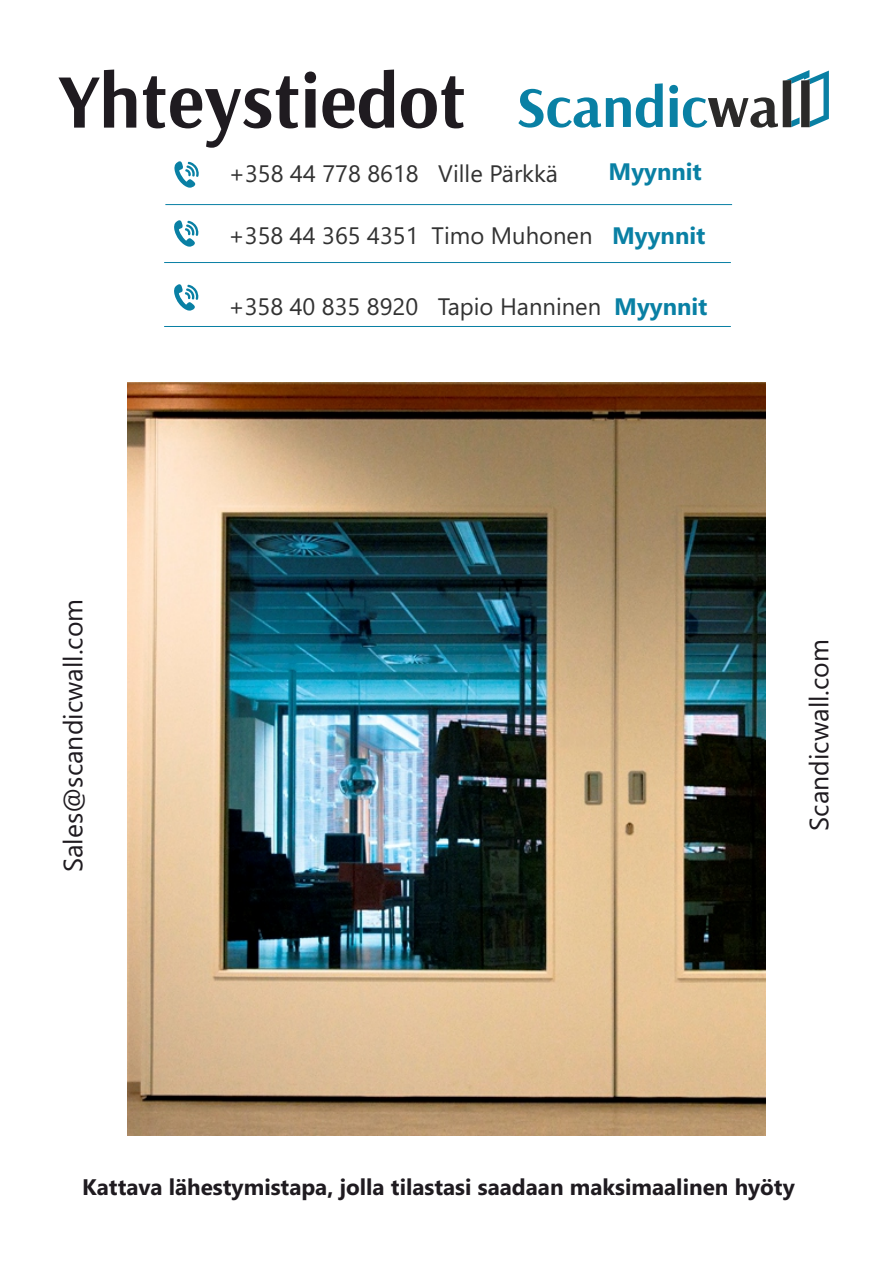
<style>
.page{position:relative;width:893px;height:1263px;background:#fff}
.page>*{position:absolute;margin:0;border:0;box-sizing:border-box;transform-origin:0 0}
.t1{font:700 76.95px "Arsenal";color:#1f1b20}
.t2{font:26.55px "Gadugi";color:#1f1b20}
.t3{font:23.85px "Segoe UI";color:#323232}
.t4{font:23.85px "Gadugi";color:#323232}
.t5{font:700 23.85px "Segoe UI";color:#0980a4}
.t6{font:700 22.5px "Segoe UI";color:#1f1b20}
.s1{font-family:"Segoe UI"}
.s2{font-family:"Gadugi"}
.s3{font-weight:700;color:#0980a4}
</style>
<div class="page">
<svg style="left:518px;top:70px;width:311px;height:58px"></svg>
<hr style="left:164px;top:262px;width:567px;height:1px;background:#0980a4">
<svg style="left:174px;top:220px;width:25px;height:27px"></svg>
<hr style="left:164px;top:326px;width:567px;height:1px;background:#0980a4">
<svg style="left:174px;top:284px;width:25px;height:27px"></svg>
<svg style="left:174px;top:161px;width:25px;height:27px"></svg>
<hr style="left:165px;top:204px;width:567px;height:1px;background:#0980a4">
<img style="left:127px;top:383px;width:638px;height:752px">
<h1 class="t1" style="left:59px;top:51px;width:409px">Yhteystiedot</h1>
<p class="t4" style="left:229px;top:165px;width:331px">+358 44 778 8618 Ville <span class="s1">Pärkkä</span></p>
<p class="t5" style="left:609px;top:163px;width:95px">Myynnit</p>
<p class="t3" style="left:229px;top:226px;width:478px"><span class="s2">+358 4</span>4 365 4<span class="s2">3</span>51 Timo Muhonen <span class="s3">Myynnit</span></p>
<p class="t3" style="left:228px;top:298px;width:481px">+358 40 835 8920 Tapio Hanninen <span class="s3">Myynnit</span></p>
<p class="t2" style="left:63px;top:872px;width:275px;rotate:-90deg">Sales@scandicwall.com</p>
<p class="t2" style="left:809px;top:831px;width:193px;rotate:-90deg">Scandicwall.com</p>
<p class="t6" style="left:82px;top:1178px;width:714px">Kattava lähestymistapa, jolla tilastasi saadaan maksimaalinen hyöty</p>
</div>
